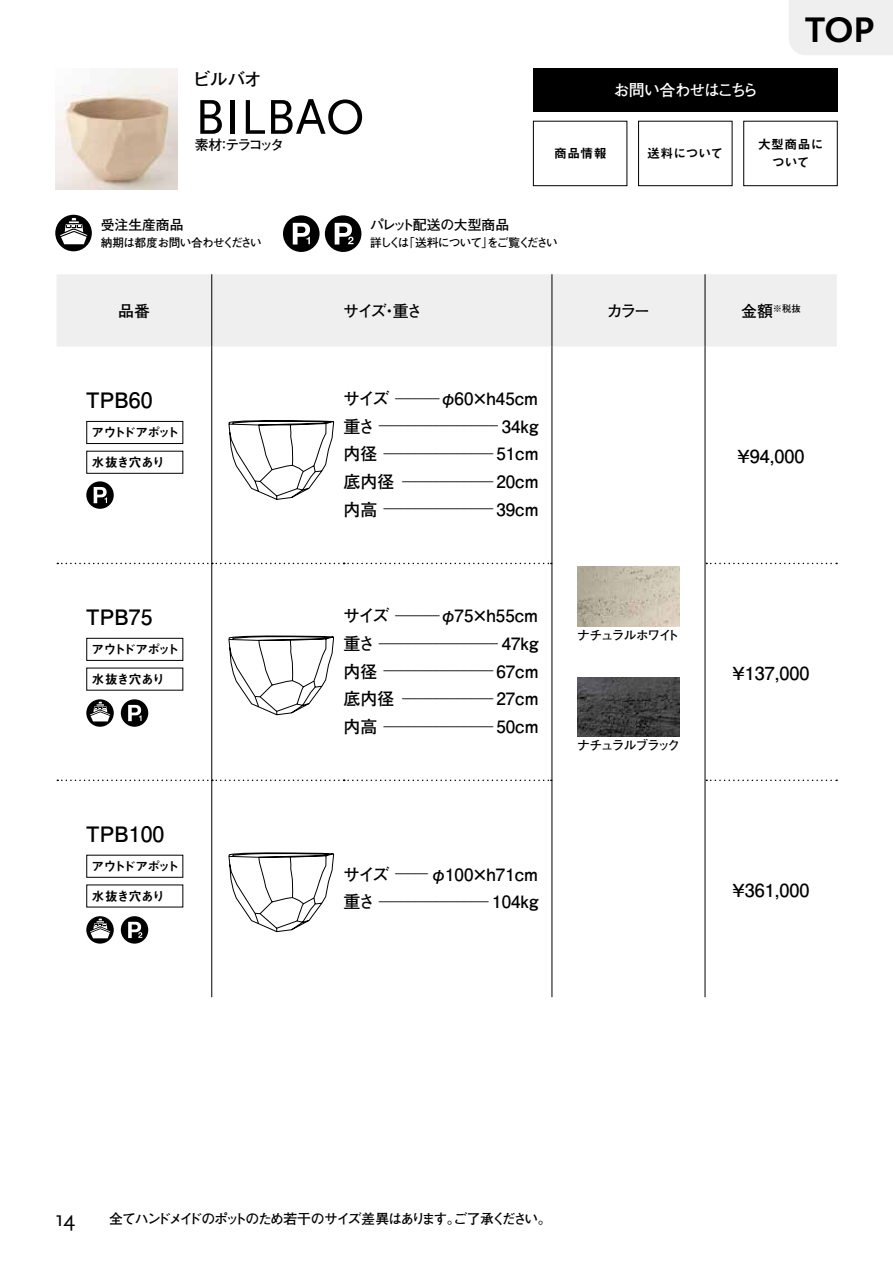
<style>
.page{position:relative;width:893px;height:1263px;background:#fff}
.page>*{position:absolute;margin:0;border:0;box-sizing:border-box;transform-origin:0 0}
.t1{font:51px "Scala Sans Pro";color:#000}
.t2{font:700 37.2px "Scala Sans Pro";color:#000}
.t3{font:22.35px "Scala Sans Pro";color:#000}
.t4{font:700 21.3px "Futo Go B101 Pro";color:#000}
.t5{font:700 18px "Futo Go B101 Pro";color:#000}
.t6{font:700 15.9px "Futo Go B101 Pro";letter-spacing:-.14em;color:#000}
.t7{font:700 15.9px "Futo Go B101 Pro";letter-spacing:-.065em;color:#fff}
.t8{font:700 13.8px "Futo Go B101 Pro";letter-spacing:-.12em;color:#000}
.t9{font:700 13.8px "Futo Go B101 Pro";letter-spacing:-.095em;color:#000}
.t10{font:700 13.8px "Futo Go B101 Pro";letter-spacing:-.02em;color:#000}
.t11{font:12.75px "Midashi Go Pro MB31";letter-spacing:-.055em;color:#000}
.t12{font:12.75px "Midashi Go Pro MB31";letter-spacing:-.17em;color:#000}
.t13{font:700 12.75px "Futo Go B101 Pro";letter-spacing:-.105em;color:#000}
.t14{font:12.75px/18.3px "Midashi Go Pro MB31";letter-spacing:.025em;color:#000;text-align:center}
.t15{font:700 11.7px "Futo Go B101 Pro";letter-spacing:-.135em;color:#000}
.t16{font:700 11.7px "Futo Go B101 Pro";letter-spacing:-.07em;color:#000}
.t17{font:700 9.3px "Futo Go B101 Pro";color:#000}
.t18{font:700 8.55px "Futo Go B101 Pro";color:#000}
.s1{font-size:15.9px}
.s2{font-size:16.95px}
</style>
<div class="page">
<div style="left:789px;top:0;width:104px;height:55px;background:#efefef"></div>
<div style="left:533px;top:69px;width:305px;height:43px;background:#000"></div>
<div style="left:638px;top:121px;width:94px;height:65px;border:1px solid #000"></div>
<div style="left:743px;top:121px;width:95px;height:65px;border:1px solid #000"></div>
<div style="left:57px;top:274px;width:780px;height:73px;background:#efefef"></div>
<hr style="left:211px;top:274px;width:1px;height:73px;background:#000">
<hr style="left:551px;top:274px;width:1px;height:73px;background:#000">
<hr style="left:705px;top:274px;width:1px;height:73px;background:#000">
<hr style="left:211px;top:347px;width:1px;height:216px;background:#000">
<hr style="left:551px;top:347px;width:1px;height:216px;background:#000">
<hr style="left:705px;top:347px;width:1px;height:216px;background:#000">
<hr style="left:211px;top:564px;width:1px;height:215px;background:#000">
<hr style="left:551px;top:563px;width:1px;height:217px;background:#000">
<hr style="left:705px;top:563px;width:1px;height:217px;background:#000">
<hr style="left:211px;top:781px;width:1px;height:216px;background:#000">
<hr style="left:551px;top:780px;width:1px;height:217px;background:#000">
<hr style="left:705px;top:780px;width:1px;height:217px;background:#000">
<svg style="left:57px;top:563px;width:494px;height:1px"></svg>
<svg style="left:57px;top:779px;width:495px;height:2px"></svg>
<svg style="left:706px;top:563px;width:131px;height:1px"></svg>
<svg style="left:706px;top:779px;width:131px;height:2px"></svg>
<div style="left:86px;top:421px;width:97px;height:23px;border:1px solid #000"></div>
<div style="left:86px;top:451px;width:97px;height:23px;border:1px solid #000"></div>
<svg style="left:86px;top:481px;width:28px;height:28px"></svg>
<svg style="left:94px;top:487px;width:13px;height:16px"></svg>
<svg style="left:229px;top:420px;width:105px;height:80px"></svg>
<div style="left:86px;top:638px;width:97px;height:23px;border:1px solid #000"></div>
<svg style="left:86px;top:699px;width:28px;height:28px"></svg>
<svg style="left:90px;top:702px;width:20px;height:19px"></svg>
<div style="left:121px;top:699px;width:27px;height:28px;background:#000;border-radius:50%"></div>
<svg style="left:128px;top:705px;width:14px;height:16px"></svg>
<svg style="left:229px;top:636px;width:105px;height:79px"></svg>
<div style="left:86px;top:855px;width:97px;height:23px;border:1px solid #000"></div>
<svg style="left:86px;top:916px;width:28px;height:28px"></svg>
<svg style="left:90px;top:918px;width:20px;height:20px"></svg>
<div style="left:121px;top:916px;width:27px;height:28px;background:#000;border-radius:50%"></div>
<svg style="left:128px;top:922px;width:14px;height:16px"></svg>
<svg style="left:229px;top:853px;width:105px;height:79px"></svg>
<img style="left:55px;top:68px;width:122px;height:122px">
<img style="left:577px;top:567px;width:102px;height:59px">
<img style="left:577px;top:677px;width:102px;height:60px">
<svg style="left:55px;top:215px;width:37px;height:36px"></svg>
<svg style="left:60px;top:218px;width:27px;height:26px"></svg>
<div style="left:325px;top:215px;width:36px;height:37px;background:#000;border-radius:50%"></div>
<svg style="left:335px;top:223px;width:18px;height:21px"></svg>
<div style="left:283px;top:215px;width:37px;height:37px;background:#000;border-radius:50%"></div>
<svg style="left:293px;top:223px;width:17px;height:21px"></svg>
<div style="left:533px;top:121px;width:94px;height:65px;border:1px solid #000"></div>
<h3 class="t5" style="left:193px;top:65px;width:70px">ビルバオ</h3>
<h1 class="t1" style="left:195px;top:88px;width:171px">BILBAO</h1>
<h3 class="t9" style="left:195px;top:134px;width:91px">素材：テラコッタ</h3>
<h3 class="t7" style="left:614px;top:77px;width:147px">お問い合わせはこちら</h3>
<h2 class="t2" style="left:805px;top:8px;width:70px">TOP</h2>
<h3 class="t11" style="left:554px;top:143px;width:54px">商品情報</h3>
<h3 class="t11" style="left:647px;top:143px;width:78px">送料について</h3>
<h3 class="t14" style="left:758px;top:133px;width:67px">大型商品について</h3>
<h3 class="t9" style="left:101px;top:214px;width:84px">受注生産商品</h3>
<h3 class="t16" style="left:101px;top:233px;width:163px">納期は都度お問い合わせください</h3>
<h3 class="t10" style="left:370px;top:213px;width:141px">パレット配送の大型商品</h3>
<h3 class="t15" style="left:370px;top:233px;width:189px">詳しくは「送料について」をご覧ください</h3>
<h3 class="t6" style="left:118px;top:299px;width:33px">品番</h3>
<h3 class="t6" style="left:343px;top:299px;width:81px">サイズ・重さ</h3>
<h3 class="t6" style="left:607px;top:299px;width:45px">カラー</h3>
<p class="t17" style="left:741px;top:301px;width:61px"><span class="s1">金額</span>※税抜</p>
<h3 class="t4" style="left:86px;top:383px;width:68px">TPB60</h3>
<h3 class="t12" style="left:92px;top:422px;width:89px">アウトドアポット</h3>
<h3 class="t11" style="left:92px;top:452px;width:74px">水抜き穴あり</h3>
<h3 class="t4" style="left:86px;top:600px;width:68px">TPB75</h3>
<h3 class="t12" style="left:92px;top:639px;width:89px">アウトドアポット</h3>
<h3 class="t11" style="left:92px;top:669px;width:74px">水抜き穴あり</h3>
<h3 class="t4" style="left:86px;top:816px;width:79px">TPB100</h3>
<h3 class="t12" style="left:92px;top:856px;width:89px">アウトドアポット</h3>
<h3 class="t11" style="left:92px;top:886px;width:74px">水抜き穴あり</h3>
<p class="t18" style="left:343px;top:391px;width:197px"><span class="s2">サイズ</span> -------------------<span class="s2">φ60×h45cm</span></p>
<p class="t18" style="left:344px;top:418px;width:197px"><span class="s2">重さ</span> --------------------------------------------------- <span class="s2">34kg</span></p>
<p class="t18" style="left:344px;top:446px;width:197px"><span class="s2">内径</span> ----------------------------------------------- <span class="s2">51cm</span></p>
<p class="t18" style="left:344px;top:474px;width:197px"><span class="s2">底内径</span> --------------------------------------- <span class="s2">20cm</span></p>
<p class="t18" style="left:344px;top:501px;width:197px"><span class="s2">内高</span> ----------------------------------------------- <span class="s2">39cm</span></p>
<p class="t18" style="left:343px;top:608px;width:197px"><span class="s2">サイズ</span> -------------------<span class="s2">φ75×h55cm</span></p>
<p class="t18" style="left:344px;top:636px;width:197px"><span class="s2">重さ</span> --------------------------------------------------- <span class="s2">47kg</span></p>
<p class="t18" style="left:344px;top:663px;width:197px"><span class="s2">内径</span> ----------------------------------------------- <span class="s2">67cm</span></p>
<p class="t18" style="left:344px;top:691px;width:197px"><span class="s2">底内径</span> --------------------------------------- <span class="s2">27cm</span></p>
<p class="t18" style="left:344px;top:718px;width:197px"><span class="s2">内高</span> ----------------------------------------------- <span class="s2">50cm</span></p>
<h3 class="t13" style="left:577px;top:625px;width:104px">ナチュラルホワイト</h3>
<h3 class="t13" style="left:577px;top:735px;width:104px">ナチュラルブラック</h3>
<p class="t18" style="left:343px;top:866px;width:197px"><span class="s2">サイズ</span> -------------- <span class="s2">φ100×h71cm</span></p>
<p class="t18" style="left:344px;top:894px;width:197px"><span class="s2">重さ</span> ----------------------------------------------- <span class="s2">104kg</span></p>
<h3 class="t5" style="left:737px;top:442px;width:69px">¥94,000</h3>
<h3 class="t5" style="left:732px;top:659px;width:79px">¥137,000</h3>
<h3 class="t5" style="left:732px;top:875px;width:79px">¥361,000</h3>
<h3 class="t3" style="left:55px;top:1206px;width:22px">14</h3>
<h3 class="t8" style="left:109px;top:1208px;width:444px">全てハンドメイドのポットのため若干のサイズ差異はあります。ご了承ください。</h3>
</div>
